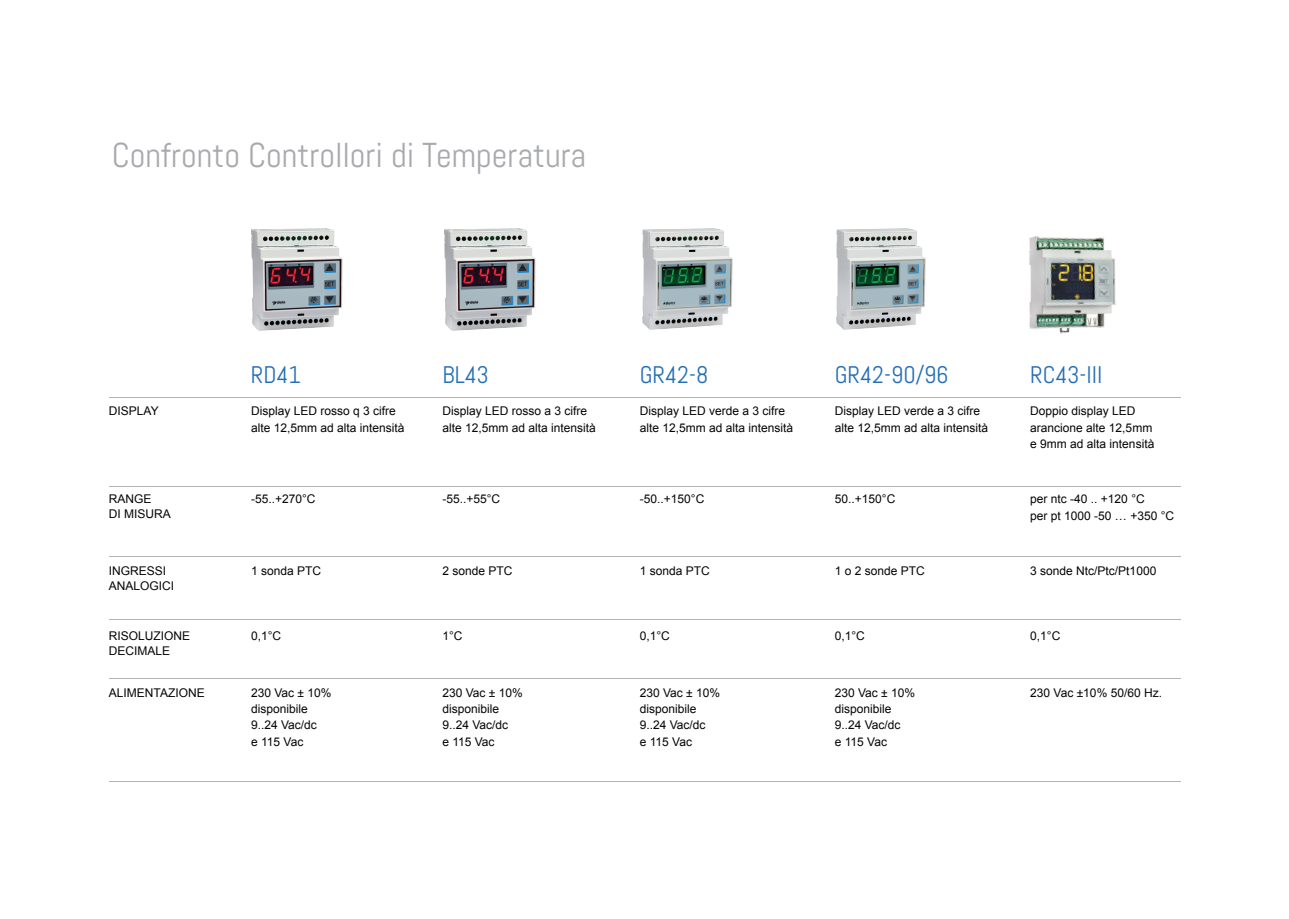
<style>
.page{position:relative;width:1289px;height:919px;background:#fff}
.page>*{position:absolute;margin:0;border:0;box-sizing:border-box;transform-origin:0 0}
.t1{font:34.5px "Abel";color:#a8a9ad}
.t2{font:24px "Abel";color:#246eb7}
.t3{font:12px/16.4px "Arial";color:#050504}
</style>
<div class="page">
<hr style="left:109px;top:780px;width:1071px;height:1px;background:#b2b2b2">
<hr style="left:109px;top:677px;width:1071px;height:1px;background:#b2b2b2">
<hr style="left:109px;top:556px;width:1071px;height:1px;background:#b2b2b2">
<hr style="left:109px;top:618px;width:1071px;height:1px;background:#b2b2b2">
<hr style="left:109px;top:486px;width:1071px;height:1px;background:#b2b2b2">
<hr style="left:109px;top:397px;width:1071px;height:1px;background:#b2b2b2">
<img style="left:252px;top:228px;width:90px;height:102px">
<img style="left:445px;top:228px;width:90px;height:102px">
<img style="left:643px;top:229px;width:89px;height:101px">
<img style="left:836px;top:229px;width:89px;height:101px">
<img style="left:1029px;top:236px;width:87px;height:98px">
<h1 class="t1" style="left:112px;top:133px;width:476px">Confronto Controllori di Temperatura</h1>
<h2 class="t2" style="left:251px;top:359px;width:52px">RD41</h2>
<h2 class="t2" style="left:442px;top:359px;width:48px">BL43</h2>
<h2 class="t2" style="left:639px;top:359px;width:70px">GR42-8</h2>
<h2 class="t2" style="left:834px;top:359px;width:115px">GR42-90/96</h2>
<h2 class="t2" style="left:1030px;top:359px;width:74px">RC43-III</h2>
<p class="t3" style="left:109px;top:403px;width:51px">DISPLAY</p>
<p class="t3" style="left:251px;top:403px;width:155px">Display LED rosso q 3 cifre alte 12,5mm ad alta intensità</p>
<p class="t3" style="left:442px;top:403px;width:155px">Display LED rosso a 3 cifre alte 12,5mm ad alta intensità</p>
<p class="t3" style="left:639px;top:403px;width:155px">Display LED verde a 3 cifre alte 12,5mm ad alta intensità</p>
<p class="t3" style="left:834px;top:403px;width:155px">Display LED verde a 3 cifre alte 12,5mm ad alta intensità</p>
<p class="t3" style="left:1030px;top:403px;width:126px">Doppio display LED arancione alte 12,5mm e 9mm ad alta intensità</p>
<p class="t3" style="left:109px;top:491px;width:44px">RANGE</p>
<p class="t3" style="left:251px;top:491px;width:66px">-55..+270°C</p>
<p class="t3" style="left:109px;top:506px;width:64px">DI MISURA</p>
<p class="t3" style="left:442px;top:491px;width:59px">-55..+55°C</p>
<p class="t3" style="left:639px;top:491px;width:66px">-50..+150°C</p>
<p class="t3" style="left:834px;top:491px;width:62px">50..+150°C</p>
<p class="t3" style="left:1030px;top:491px;width:145px">per ntc -40 .. +120 °C<br>per pt 1000 -50 … +350 °C</p>
<p class="t3" style="left:109px;top:562px;width:59px">INGRESSI</p>
<p class="t3" style="left:251px;top:562px;width:72px">1 sonda PTC</p>
<p class="t3" style="left:442px;top:562px;width:72px">2 sonde PTC</p>
<p class="t3" style="left:109px;top:577px;width:67px">ANALOGICI</p>
<p class="t3" style="left:639px;top:562px;width:72px">1 sonda PTC</p>
<p class="t3" style="left:834px;top:562px;width:92px">1 o 2 sonde PTC</p>
<p class="t3" style="left:1030px;top:562px;width:128px">3 sonde Ntc/Ptc/Pt1000</p>
<p class="t3" style="left:109px;top:628px;width:83px;line-height:15px">RISOLUZIONE<br>DECIMALE</p>
<p class="t3" style="left:251px;top:627px;width:32px">0,1°C</p>
<p class="t3" style="left:251px;top:684px;width:82px">230 Vac ± 10% disponibile<br>9..24 Vac/dc<br>e 115 Vac</p>
<p class="t3" style="left:109px;top:684px;width:97px">ALIMENTAZIONE</p>
<p class="t3" style="left:442px;top:627px;width:22px">1°C</p>
<p class="t3" style="left:442px;top:684px;width:82px">230 Vac ± 10% disponibile<br>9..24 Vac/dc<br>e 115 Vac</p>
<p class="t3" style="left:639px;top:627px;width:32px">0,1°C</p>
<p class="t3" style="left:639px;top:684px;width:82px">230 Vac ± 10% disponibile<br>9..24 Vac/dc<br>e 115 Vac</p>
<p class="t3" style="left:834px;top:627px;width:32px">0,1°C</p>
<p class="t3" style="left:834px;top:684px;width:82px">230 Vac ± 10% disponibile<br>9..24 Vac/dc<br>e 115 Vac</p>
<p class="t3" style="left:1030px;top:627px;width:32px">0,1°C</p>
<p class="t3" style="left:1030px;top:684px;width:133px">230 Vac ±10% 50/60 Hz.</p>
</div>
